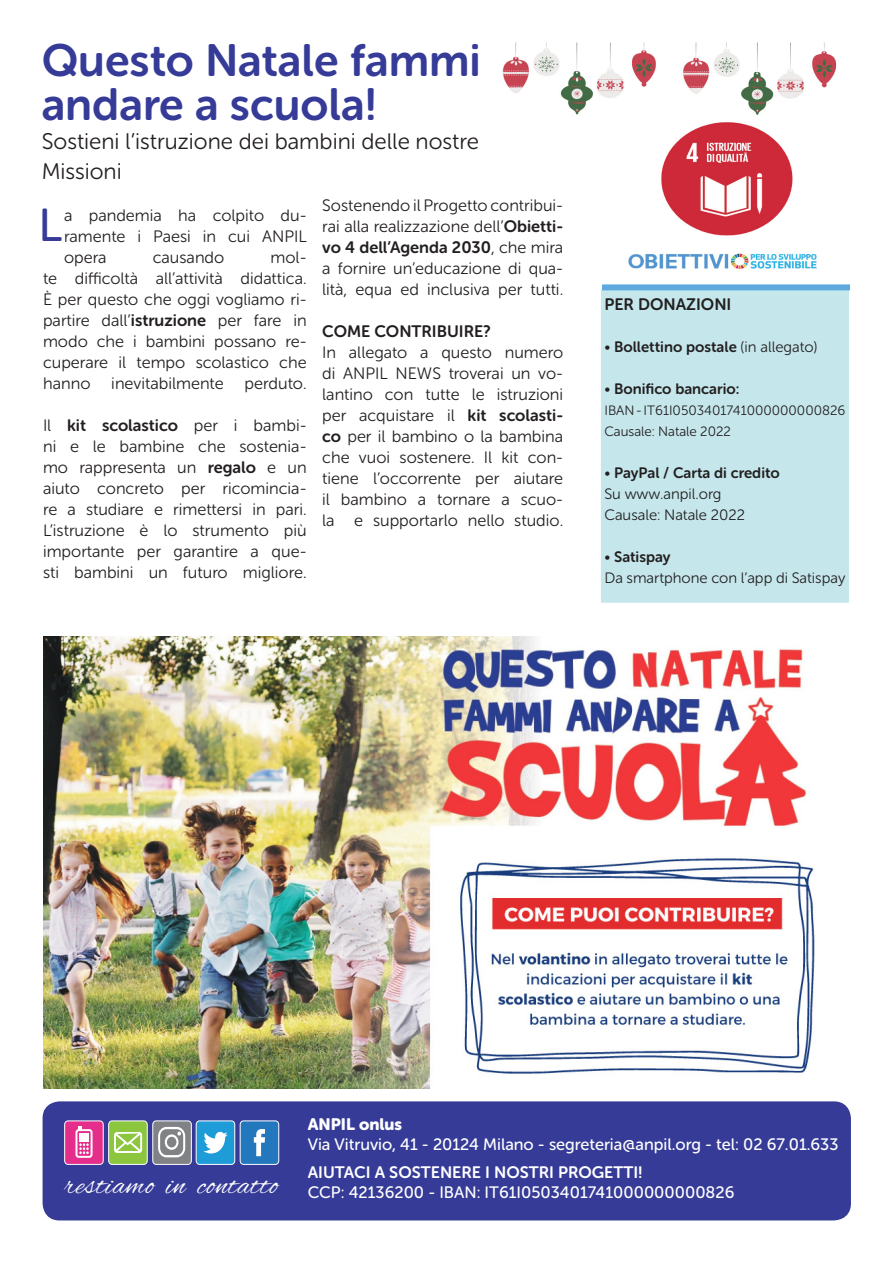
<style>
.page{position:relative;width:893px;height:1263px;background:#fff}
.page>*{position:absolute;margin:0;border:0;box-sizing:border-box;transform-origin:0 0}
.t1{font:46.05px "Museo Sans Rounded 500";color:#353b97}
.t2{font:45px "Museo Sans Rounded 700";color:#353b97}
.t3{font:30px "Alex Brush";letter-spacing:.02em;color:#fff}
.t4{font:22.5px/29.4px "Museo Sans Rounded 300";color:#231f20}
.t5{font:16.5px/21px "Museo Sans Rounded 300";color:#231f20;text-align:justify}
.t6{font:16.5px "Museo Sans Rounded 500";color:#fff}
.t7{font:16.5px "Museo Sans Rounded 700";color:#fff}
.t8{font:16.5px "Museo Sans Rounded 700";color:#231f20}
.t9{font:16.5px "Museo Sans Rounded 900";color:#fff}
.t10{font:15px "Museo Sans Rounded 700";color:#231f20}
.t11{font:15px "Museo Sans Rounded 300";color:#231f20}
.t12{font:13.5px "Museo Sans Rounded 300";color:#231f20}
.s1{font-family:"Museo Sans Rounded 700"}
.s2{font-family:"Museo Sans Rounded 300"}
</style>
<div class="page">
<img style="left:43px;top:637px;width:772px;height:452px">
<div style="left:43px;top:1101px;width:808px;height:119px;background:#353b97;border-radius:17px"></div>
<div style="left:196px;top:1121px;width:39px;height:43px;background:#1d9cd8;border-radius:4px"></div>
<div style="left:196px;top:1120px;width:39px;height:45px;border:1px solid #fff;border-radius:4px"></div>
<svg style="left:203px;top:1132px;width:25px;height:21px"></svg>
<div style="left:240px;top:1121px;width:39px;height:43px;background:#2277bd;border-radius:4px"></div>
<div style="left:240px;top:1120px;width:39px;height:45px;border:1px solid #fff;border-radius:4px"></div>
<div style="left:65px;top:1121px;width:38px;height:43px;background:#e52d8c;border-radius:4px"></div>
<div style="left:64px;top:1120px;width:40px;height:45px;border:1px solid #fff;border-radius:4px"></div>
<div style="left:109px;top:1121px;width:38px;height:43px;background:#8bc63e;border-radius:4px"></div>
<div style="left:108px;top:1120px;width:40px;height:45px;border:1px solid #fff;border-radius:4px"></div>
<div style="left:153px;top:1121px;width:38px;height:43px;background:#808285;border-radius:4px"></div>
<div style="left:152px;top:1120px;width:40px;height:45px;border:1px solid #fff;border-radius:4px"></div>
<svg style="left:254px;top:1129px;width:11px;height:27px"></svg>
<svg style="left:75px;top:1126px;width:68px;height:33px"></svg>
<svg style="left:158px;top:1127px;width:27px;height:30px"></svg>
<div style="left:601px;top:289px;width:248px;height:314px;background:#c5e7ec;border:2px solid #c5e7ec"></div>
<div style="left:602px;top:284px;width:248px;height:6px;background:#5eaade"></div>
<img style="left:628px;top:122px;width:189px;height:147px">
<img style="left:502px;top:43px;width:154px;height:72px">
<img style="left:683px;top:43px;width:154px;height:72px">
<p class="t2" style="left:42px;top:36px;width:441px">Questo Natale fammi</p>
<p class="t2" style="left:42px;top:79px;width:337px">andare a scuola!</p>
<p class="t4" style="left:42px;top:127px;width:439px">Sostieni l’istruzione dei bambini delle nostre<br>Missioni</p>
<p class="t1" style="left:38px;top:200px;width:25px">L</p>
<p class="t5" style="left:64px;top:205px;width:244px">a pandemia ha colpito du&shy;ramente i Paesi in cui ANPIL opera</p>
<p class="t5" style="left:43px;top:247px;width:265px;text-align:right">mol-<br>te difficoltà all’attività didattica.</p>
<p class="t5" style="left:43px;top:289px;width:265px">È per questo che oggi vogliamo ri&shy;partire dall’<span class="s1">istruzione</span> per fare in modo che i bambini possano re&shy;cuperare il tempo scolastico che hanno</p>
<p class="t5" style="left:153px;top:247px;width:73px">causando</p>
<p class="t5" style="left:111px;top:373px;width:114px">inevitabilmente</p>
<p class="t5" style="left:245px;top:373px;width:64px">perduto.</p>
<p class="t5" style="left:43px;top:415px;width:265px">Il <span class="s1">kit scolastico</span> per i bambi&shy;ni e le bambine che sostenia&shy;mo rappresenta un <span class="s1">regalo</span> e un aiuto concreto per ricomincia&shy;re a studiare e rimettersi in pari.</p>
<p class="t5" style="left:43px;top:520px;width:265px">L’istruzione è lo strumento più importante per garantire a que&shy;sti bambini un futuro migliore.</p>
<p class="t5" style="left:322px;top:195px;width:243px">Sostenendo il Progetto contribui&shy;rai alla realizzazione dell’<span class="s1">Obietti&shy;vo 4 dell’Agenda 2030</span>, che mira a fornire un’educazione di qua&shy;lità, equa ed inclusiva per tutti.</p>
<p class="t8" style="left:322px;top:322px;width:170px">COME CONTRIBUIRE?</p>
<p class="t5" style="left:322px;top:342px;width:243px">In allegato a questo numero di ANPIL NEWS troverai un vo&shy;lantino con tutte le istruzioni per acquistare il <span class="s1">kit scolasti&shy;co</span> per il bambino o la bambina che vuoi sostenere. Il kit con&shy;tiene l’occorrente per aiutare il bambino a tornare a scuo&shy;la e supportarlo nello studio.</p>
<p class="t8" style="left:604px;top:295px;width:129px">PER DONAZIONI</p>
<p class="t10" style="left:604px;top:338px;width:214px"><span class="s2">•</span> Bollettino postale <span class="s2">(in allegato)</span></p>
<p class="t10" style="left:604px;top:380px;width:137px"><span class="s2">•</span> Bonifico bancario:</p>
<p class="t12" style="left:604px;top:403px;width:243px">IBAN - IT61I0503401741000000000826</p>
<p class="t12" style="left:604px;top:424px;width:128px">Causale: Natale 2022</p>
<p class="t10" style="left:604px;top:464px;width:177px"><span class="s2">•</span> PayPal / Carta di credito</p>
<p class="t11" style="left:604px;top:486px;width:119px">Su www.anpil.org</p>
<p class="t11" style="left:604px;top:507px;width:142px">Causale: Natale 2022</p>
<p class="t10" style="left:604px;top:548px;width:68px"><span class="s2">•</span> Satispay</p>
<p class="t11" style="left:604px;top:570px;width:242px">Da smartphone con l’app di Satispay</p>
<p class="t9" style="left:308px;top:1115px;width:96px">ANPIL onlus</p>
<p class="t6" style="left:308px;top:1135px;width:532px">Via Vitruvio, 41 - 20124 Milano - segreteria@anpil.org - tel: 02 67.01.633</p>
<p class="t7" style="left:308px;top:1163px;width:336px">AIUTACI A SOSTENERE I NOSTRI PROGETTI!</p>
<p class="t3" style="left:64px;top:1168px;width:216px">restiamo in contatto</p>
<p class="t6" style="left:308px;top:1183px;width:428px">CCP: 42136200 - IBAN: IT61I0503401741000000000826</p>
</div>
